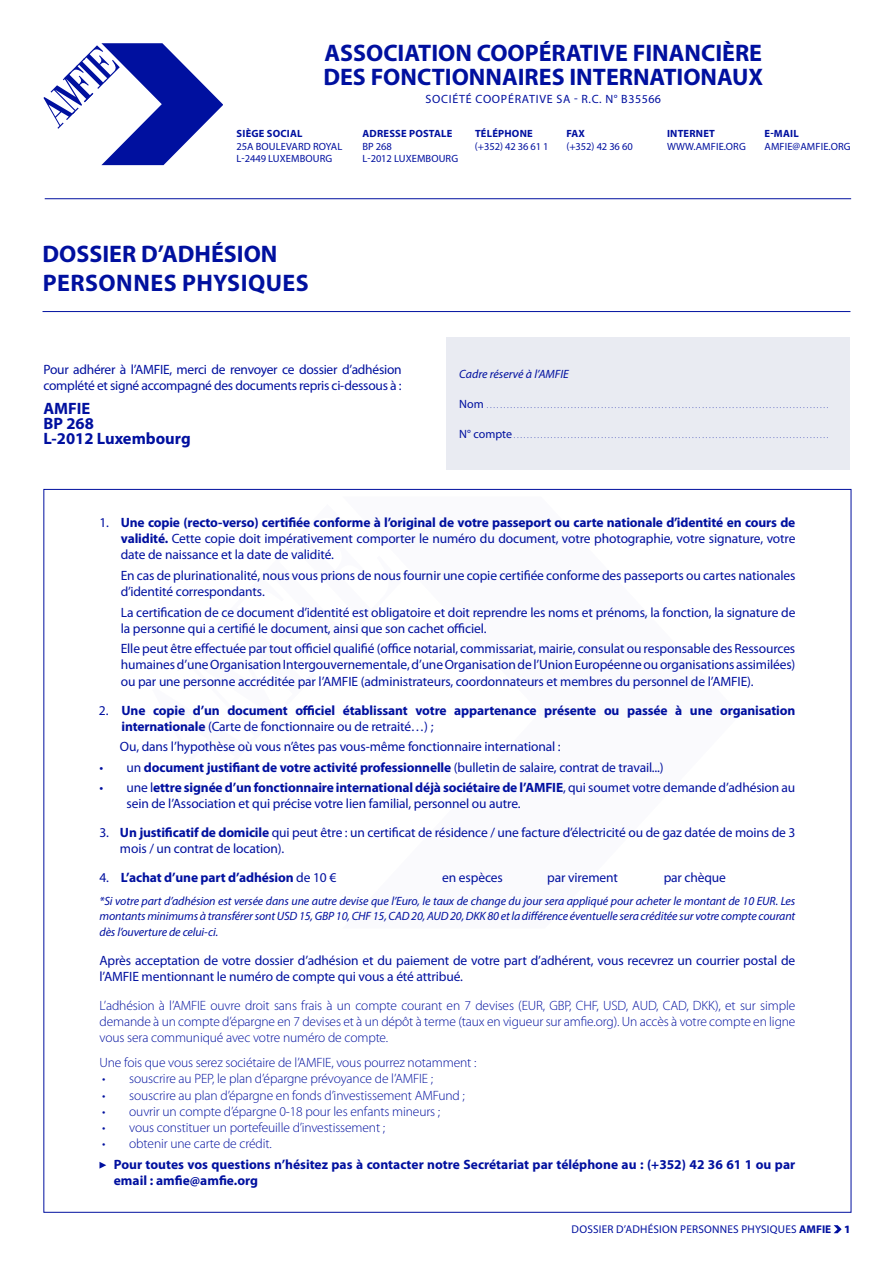
<style>
.page{position:relative;width:893px;height:1263px;background:#fff}
.page>*{position:absolute;margin:0;border:0;box-sizing:border-box;transform-origin:0 0}
.t1{font:700 24px/28.8px "Myriad Pro";color:#00109f}
.t2{font:700 16.5px/15px "Myriad Pro";color:#00109f}
.t3{font:13.5px/16.2px "Myriad Pro";letter-spacing:-.01em;color:#00109f}
.t4{font:300 13.5px/16.2px "Myriad Pro";letter-spacing:-.01em;color:#00109f;text-align:justify}
.t5{font:700 13.5px/16.2px "Myriad Pro";letter-spacing:-.01em;color:#00109f}
.t6{font:italic 12px/14.4px "Myriad Pro";letter-spacing:-.01em;color:#00109f}
.t7{font:12px "Myriad Pro";letter-spacing:.06em;color:#00109f}
.t8{font:11.25px "Myriad Pro";letter-spacing:.02em;color:#00109f}
.t9{font:10.5px "Myriad Pro";letter-spacing:.01em;color:#00109f}
.t10{font:700 10.5px "Myriad Pro";letter-spacing:.02em;color:#00109f}
.t11{font:300 9px "Myriad Pro";color:#00109f}
.s1{font-weight:400;font-size:12px}
.s2{font-weight:700}
.s3{font-weight:400}
.s4{font-weight:900}
</style>
<div class="page">
<svg style="left:834px;top:1225px;width:8px;height:8px"></svg>
<svg style="left:99px;top:1162px;width:7px;height:6px"></svg>
<hr style="left:43px;top:311px;width:807px;height:1px;background:#00109f">
<div style="left:446px;top:338px;width:404px;height:132px;background:#e9ebf2"></div>
<svg style="left:43px;top:43px;width:180px;height:122px"></svg>
<hr style="left:45px;top:198px;width:806px;height:1px;background:#00109f">
<h1 class="t1" style="left:323px;top:41px;width:441px;line-height:24px">ASSOCIATION COOPÉRATIVE FINANCIÈRE<br>DES FONCTIONNAIRES INTERNATIONAUX</h1>
<p class="t7" style="left:425px;top:92px;width:237px">SOCIÉTÉ COOPÉRATIVE SA - R.C. N° B35566</p>
<p class="t10" style="left:237px;top:128px;width:67px">SIÈGE SOCIAL</p>
<p class="t10" style="left:362px;top:128px;width:91px">ADRESSE POSTALE</p>
<p class="t10" style="left:475px;top:128px;width:59px">TÉLÉPHONE</p>
<p class="t10" style="left:566px;top:128px;width:20px">FAX</p>
<p class="t10" style="left:667px;top:128px;width:49px">INTERNET</p>
<p class="t10" style="left:764px;top:128px;width:36px">E-MAIL</p>
<p class="t9" style="left:236px;top:140px;width:107px">25A BOULEVARD ROYAL</p>
<p class="t9" style="left:362px;top:140px;width:31px">BP 268</p>
<p class="t9" style="left:475px;top:140px;width:75px">(+352) 42 36 61 1</p>
<p class="t9" style="left:566px;top:140px;width:68px">(+352) 42 36 60</p>
<p class="t9" style="left:667px;top:140px;width:80px">WWW.AMFIE.ORG</p>
<p class="t9" style="left:764px;top:140px;width:88px">AMFIE@AMFIE.ORG</p>
<p class="t9" style="left:237px;top:152px;width:97px">L-2449 LUXEMBOURG</p>
<p class="t9" style="left:362px;top:152px;width:97px">L-2012 LUXEMBOURG</p>
<h1 class="t1" style="left:43px;top:240px;width:268px">DOSSIER D’ADHÉSION<br>PERSONNES PHYSIQUES</h1>
<p class="t3" style="left:43px;top:361px;width:360px">Pour adhérer à l’AMFIE, merci de renvoyer ce dossier d’adhésion complété et signé accompagné des documents repris ci-dessous à :</p>
<p class="t2" style="left:43px;top:401px;width:149px">AMFIE<br>BP 268<br>L-2012 Luxembourg</p>
<p class="t6" style="left:459px;top:367px;width:111px">Cadre réservé à l’AMFIE</p>
<p class="t11" style="left:459px;top:400px;width:371px"><span class="s1">Nom</span> ......................................................................................................</p>
<p class="t11" style="left:459px;top:430px;width:371px"><span class="s1">N° compte</span>..............................................................................................</p>
<p class="t3" style="left:121px;top:514px;width:676px;text-align:justify;text-indent:-21px">1. <span class="s2">Une copie (recto-verso) certifiée conforme à l’original de votre passeport ou carte nationale d’identité en cours de validité.</span> Cette copie doit impérativement comporter le numéro du document, votre photographie, votre signature, votre date de naissance et la date de validité.</p>
<p class="t3" style="left:121px;top:567px;width:676px">En cas de plurinationalité, nous vous prions de nous fournir une copie certifiée conforme des passeports ou cartes nationales d’identité correspondants.</p>
<p class="t3" style="left:121px;top:604px;width:676px">La certification de ce document d’identité est obligatoire et doit reprendre les noms et prénoms, la fonction, la signature de la personne qui a certifié le document, ainsi que son cachet officiel.</p>
<p class="t3" style="left:121px;top:640px;width:676px;text-align:justify">Elle peut être effectuée par tout officiel qualifié (office notarial, commissariat, mairie, consulat ou responsable des Ressources humaines d’une Organisation Intergouvernementale, d’une Organisation de l’Union Européenne ou organisations assimilées) ou par une personne accréditée par l’AMFIE (administrateurs, coordonnateurs et membres du personnel de l’AMFIE).</p>
<p class="t5" style="left:121px;top:702px;width:675px;text-indent:-23px"><span class="s3">2.</span> Une copie d’un document officiel établissant votre appartenance présente ou passée à une organisation internationale <span class="s3">(Carte de fonctionnaire ou de retraité…) ;</span></p>
<p class="t3" style="left:120px;top:738px;width:442px">Ou, dans l’hypothèse où vous n’êtes pas vous-même fonctionnaire international :</p>
<p class="t5" style="left:100px;top:759px;width:566px"><span class="s3">• un</span> document justifiant de votre activité professionnelle <span class="s3">(bulletin de salaire, contrat de travail...)</span></p>
<p class="t3" style="left:127px;top:779px;width:670px;text-indent:-27px">• une l<span class="s2">ettre signée d’un fonctionnaire international déjà sociétaire de l’AMFIE</span>, qui soumet votre demande d’adhésion au sein de l’Association et qui précise votre lien familial, personnel ou autre.</p>
<p class="t3" style="left:120px;top:824px;width:677px;text-indent:-20px">3. <span class="s2">Un justificatif de domicile</span> qui peut être : un certificat de résidence / une facture d’électricité ou de gaz datée de moins de 3 mois / un contrat de location).</p>
<p class="t5" style="left:100px;top:870px;width:238px"><span class="s3">4.</span> L’achat d’une part d’adhésion <span class="s3">de 10 €</span></p>
<p class="t3" style="left:442px;top:869px;width:62px">en espèces</p>
<p class="t3" style="left:547px;top:869px;width:72px">par virement</p>
<p class="t3" style="left:664px;top:869px;width:64px">par chèque</p>
<p class="t6" style="left:99px;top:894px;width:697px">*Si votre part d’adhésion est versée dans une autre devise que l’Euro, le taux de change du jour sera appliqué pour acheter le montant de 10 EUR. Les montants minimums à transférer sont USD 15, GBP 10, CHF 15, CAD 20, AUD 20, DKK 80 et la différence éventuelle sera créditée sur votre compte courant</p>
<p class="t6" style="left:99px;top:924px;width:120px">dès l’ouverture de celui-ci.</p>
<p class="t3" style="left:99px;top:952px;width:697px">Après acceptation de votre dossier d’adhésion et du paiement de votre part d’adhérent, vous recevrez un courrier postal de l’AMFIE mentionnant le numéro de compte qui vous a été attribué.</p>
<p class="t4" style="left:99px;top:997px;width:697px">L’adhésion à l’AMFIE ouvre droit sans frais à un compte courant en 7 devises (EUR, GBP, CHF, USD, AUD, CAD, DKK), et sur simple demande à un compte d’épargne en 7 devises et à un dépôt à terme (taux en vigueur sur amfie.org). Un accès à votre compte en ligne vous sera communiqué avec votre numéro de compte.</p>
<p class="t4" style="left:99px;top:1054px;width:378px">Une fois que vous serez sociétaire de l’AMFIE, vous pourrez notamment :</p>
<p class="t4" style="left:102px;top:1071px;width:333px">• souscrire au PEP, le plan d’épargne prévoyance de l’AMFIE ;</p>
<p class="t4" style="left:102px;top:1087px;width:364px">• souscrire au plan d’épargne en fonds d’investissement AMFund ;</p>
<p class="t4" style="left:102px;top:1103px;width:340px">• ouvrir un compte d’épargne 0-18 pour les enfants mineurs ;</p>
<p class="t4" style="left:102px;top:1119px;width:284px">• vous constituer un portefeuille d’investissement ;</p>
<p class="t4" style="left:102px;top:1135px;width:171px">• obtenir une carte de crédit.</p>
<p class="t5" style="left:114px;top:1156px;width:683px">Pour toutes vos questions n’hésitez pas à contacter notre Secrétariat par téléphone au : (+352) 42 36 61 1 ou par email : amfie@amfie.org</p>
<p class="t8" style="left:572px;top:1222px;width:280px">DOSSIER D’ADHÉSION PERSONNES PHYSIQUES <span class="s2">AMFIE</span> <span class="s4">1</span></p>
</div>
